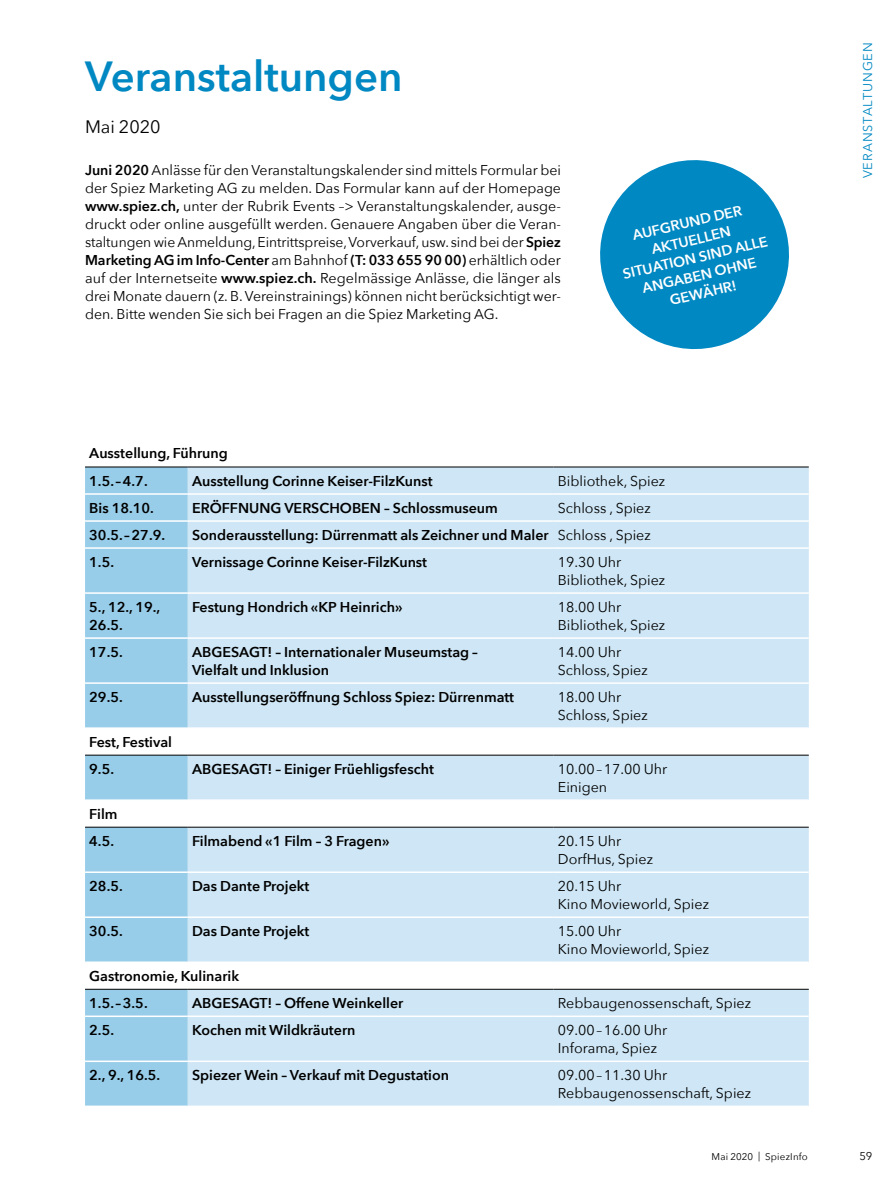
<style>
.page{position:relative;width:893px;height:1191px;background:#fff}
.page>*{position:absolute;margin:0;border:0;box-sizing:border-box;transform-origin:0 0}
.t1{font:600 42px "Avenir Next";color:#0088c2}
.t2{font:18px "Avenir Next";color:#000}
.t3{font:14.25px/18px "Avenir Next";color:#000}
.t4{font:600 14.25px/27px "Avenir Next";color:#000}
.t5{font:600 14.25px/18px "Avenir Next";color:#fff;text-align:center}
.t6{font:12.75px "Avenir Next";letter-spacing:.07em;color:#0088c2}
.t7{font:11.25px "Avenir Next";color:#000}
.t8{font:9.75px "Avenir Next";letter-spacing:.02em;color:#000}
.s1{font-weight:600}
.s2{font-weight:400}
</style>
<div class="page">
<svg style="left:85px;top:467px;width:103px;height:638px;background:#a4d2eb"></svg>
<svg style="left:188px;top:467px;width:621px;height:638px;background:#d3e8f5"></svg>
<hr style="left:85px;top:1060px;width:103px;height:2px;background:#fff">
<hr style="left:188px;top:1060px;width:366px;height:2px;background:#fff">
<hr style="left:554px;top:1060px;width:255px;height:2px;background:#fff">
<hr style="left:85px;top:466px;width:103px;height:1px;background:#000">
<hr style="left:188px;top:466px;width:366px;height:1px;background:#000">
<hr style="left:554px;top:466px;width:255px;height:1px;background:#000">
<hr style="left:85px;top:989px;width:103px;height:1px;background:#000">
<hr style="left:85px;top:637px;width:103px;height:2px;background:#fff">
<hr style="left:85px;top:682px;width:103px;height:2px;background:#fff">
<hr style="left:188px;top:637px;width:366px;height:2px;background:#fff">
<hr style="left:188px;top:682px;width:366px;height:2px;background:#fff">
<hr style="left:554px;top:637px;width:255px;height:2px;background:#fff">
<hr style="left:554px;top:682px;width:255px;height:2px;background:#fff">
<hr style="left:188px;top:989px;width:366px;height:1px;background:#000">
<hr style="left:554px;top:989px;width:255px;height:1px;background:#000">
<hr style="left:85px;top:1015px;width:103px;height:2px;background:#fff">
<hr style="left:188px;top:1015px;width:366px;height:2px;background:#fff">
<hr style="left:554px;top:1015px;width:255px;height:2px;background:#fff">
<hr style="left:85px;top:493px;width:103px;height:2px;background:#fff">
<hr style="left:188px;top:493px;width:366px;height:2px;background:#fff">
<hr style="left:554px;top:493px;width:255px;height:2px;background:#fff">
<hr style="left:85px;top:520px;width:103px;height:2px;background:#fff">
<hr style="left:188px;top:520px;width:366px;height:2px;background:#fff">
<hr style="left:554px;top:520px;width:255px;height:2px;background:#fff">
<hr style="left:85px;top:547px;width:103px;height:2px;background:#fff">
<hr style="left:188px;top:547px;width:366px;height:2px;background:#fff">
<hr style="left:554px;top:547px;width:255px;height:2px;background:#fff">
<hr style="left:85px;top:592px;width:103px;height:2px;background:#fff">
<hr style="left:188px;top:592px;width:366px;height:2px;background:#fff">
<hr style="left:554px;top:592px;width:255px;height:2px;background:#fff">
<hr style="left:85px;top:727px;width:103px;height:2px;background:#fff">
<hr style="left:188px;top:727px;width:366px;height:2px;background:#fff">
<hr style="left:554px;top:727px;width:255px;height:2px;background:#fff">
<hr style="left:85px;top:799px;width:103px;height:2px;background:#fff">
<hr style="left:188px;top:799px;width:366px;height:2px;background:#fff">
<hr style="left:554px;top:799px;width:255px;height:2px;background:#fff">
<hr style="left:85px;top:754px;width:103px;height:1px;background:#000">
<hr style="left:188px;top:754px;width:366px;height:1px;background:#000">
<hr style="left:554px;top:754px;width:255px;height:1px;background:#000">
<hr style="left:85px;top:827px;width:103px;height:1px;background:#000">
<hr style="left:188px;top:827px;width:366px;height:1px;background:#000">
<hr style="left:554px;top:827px;width:255px;height:1px;background:#000">
<hr style="left:85px;top:871px;width:103px;height:2px;background:#fff">
<hr style="left:188px;top:871px;width:366px;height:2px;background:#fff">
<hr style="left:554px;top:871px;width:255px;height:2px;background:#fff">
<hr style="left:85px;top:916px;width:103px;height:2px;background:#fff">
<hr style="left:188px;top:916px;width:366px;height:2px;background:#fff">
<hr style="left:554px;top:916px;width:255px;height:2px;background:#fff">
<hr style="left:85px;top:961px;width:103px;height:2px;background:#fff">
<hr style="left:188px;top:961px;width:366px;height:2px;background:#fff">
<hr style="left:554px;top:961px;width:255px;height:2px;background:#fff">
<svg style="left:600px;top:160px;width:189px;height:190px;fill:#0088c2"></svg>
<h1 class="t1" style="left:85px;top:40px;width:319px">Veranstaltungen</h1>
<p class="t2" style="left:85px;top:111px;width:77px">Mai 2020</p>
<p class="t3" style="left:85px;top:160px;width:477px;text-align:justify"><span class="s1">Juni 2020</span> Anlässe für den Veranstaltungskalender sind mittels Formular bei der Spiez Marketing AG zu melden. Das Formular kann auf der Homepage <span class="s1">www.spiez.ch,</span> unter der Rubrik Events –&gt; Veranstaltungskalender, ausge&shy;druckt oder online ausgefüllt werden. Genauere Angaben über die Veran&shy;staltungen wie Anmeldung, Eintrittspreise, Vorverkauf, usw. sind bei der <span class="s1">Spiez Marketing AG im Info-Center</span> am Bahnhof <span class="s1">(T: 033 655 90 00)</span> erhältlich oder auf der Internetseite <span class="s1">www.spiez.ch.</span> Regelmässige Anlässe, die länger als drei Monate dauern (z. B. Vereinstrainings) können nicht berücksichtigt wer&shy;den. Bitte wenden Sie sich bei Fragen an die Spiez Marketing AG.</p>
<p class="t5" style="left:613px;top:230px;width:150px;rotate:-13deg">AUFGRUND DER<br>AKTUELLEN<br>SITUATION SIND ALLE<br>ANGABEN OHNE<br>GEWÄHR!</p>
<p class="t4" style="left:89px;top:439px;width:140px">Ausstellung, Führung<br>1.5.–4.7.</p>
<p class="t4" style="left:192px;top:467px;width:242px">Ausstellung Corinne Keiser-FilzKunst</p>
<p class="t3" style="left:558px;top:471px;width:109px">Bibliothek, Spiez</p>
<p class="t4" style="left:89px;top:494px;width:66px">Bis 18.10.</p>
<p class="t4" style="left:192px;top:494px;width:307px">ERÖFFNUNG VERSCHOBEN – Schlossmuseum</p>
<p class="t3" style="left:558px;top:498px;width:94px">Schloss , Spiez</p>
<p class="t4" style="left:89px;top:521px;width:77px">30.5.–27.9.</p>
<p class="t4" style="left:192px;top:521px;width:460px">Sonderausstellung: Dürrenmatt als Zeichner und Maler <span class="s2">Schloss , Spiez</span></p>
<p class="t4" style="left:89px;top:548px;width:26px">1.5.</p>
<p class="t4" style="left:192px;top:548px;width:237px">Vernissage Corinne Keiser-FilzKunst</p>
<p class="t3" style="left:558px;top:552px;width:109px">19.30 Uhr<br>Bibliothek, Spiez</p>
<p class="t4" style="left:89px;top:597px;width:72px;line-height:18px">5., 12., 19.,<br>26.5.</p>
<p class="t4" style="left:192px;top:593px;width:212px">Festung Hondrich «KP Heinrich»</p>
<p class="t3" style="left:558px;top:597px;width:109px">18.00 Uhr<br>Bibliothek, Spiez</p>
<p class="t4" style="left:89px;top:638px;width:35px">17.5.</p>
<p class="t4" style="left:192px;top:642px;width:287px;line-height:18px">ABGESAGT! – Internationaler Museumstag –<br>Vielfalt und Inklusion</p>
<p class="t3" style="left:558px;top:642px;width:91px">14.00 Uhr<br>Schloss, Spiez</p>
<p class="t4" style="left:89px;top:683px;width:35px">29.5.</p>
<p class="t4" style="left:192px;top:683px;width:323px">Ausstellungseröffnung Schloss Spiez: Dürrenmatt</p>
<p class="t3" style="left:558px;top:687px;width:91px">18.00 Uhr<br>Schloss, Spiez</p>
<p class="t4" style="left:89px;top:728px;width:84px">Fest, Festival<br>9.5.</p>
<p class="t4" style="left:192px;top:755px;width:243px">ABGESAGT! – Einiger Früehligsfescht</p>
<p class="t3" style="left:558px;top:759px;width:111px">10.00–17.00 Uhr<br>Einigen</p>
<p class="t4" style="left:89px;top:800px;width:30px">Film<br>4.5.</p>
<p class="t4" style="left:192px;top:827px;width:199px">Filmabend «1 Film – 3 Fragen»</p>
<p class="t3" style="left:558px;top:831px;width:97px">20.15 Uhr<br>DorfHus, Spiez</p>
<p class="t4" style="left:89px;top:872px;width:35px">28.5.</p>
<p class="t4" style="left:192px;top:872px;width:119px">Das Dante Projekt</p>
<p class="t3" style="left:558px;top:876px;width:153px">20.15 Uhr<br>Kino Movieworld, Spiez</p>
<p class="t4" style="left:89px;top:917px;width:35px">30.5.</p>
<p class="t4" style="left:192px;top:917px;width:119px">Das Dante Projekt</p>
<p class="t3" style="left:558px;top:921px;width:153px">15.00 Uhr<br>Kino Movieworld, Spiez</p>
<p class="t4" style="left:89px;top:962px;width:151px">Gastronomie, Kulinarik<br>1.5.–3.5.</p>
<p class="t4" style="left:192px;top:989px;width:213px">ABGESAGT! – Offene Weinkeller</p>
<p class="t3" style="left:558px;top:993px;width:195px">Rebbaugenossenschaft, Spiez</p>
<p class="t4" style="left:89px;top:1016px;width:26px">2.5.</p>
<p class="t4" style="left:192px;top:1016px;width:165px">Kochen mit Wildkräutern</p>
<p class="t3" style="left:558px;top:1020px;width:111px">09.00–16.00 Uhr<br>Inforama, Spiez</p>
<p class="t4" style="left:89px;top:1061px;width:72px">2., 9., 16.5.</p>
<p class="t4" style="left:192px;top:1061px;width:258px">Spiezer Wein – Verkauf mit Degustation</p>
<p class="t3" style="left:558px;top:1065px;width:195px">09.00–11.30 Uhr<br>Rebbaugenossenschaft, Spiez</p>
<p class="t6" style="left:857px;top:178px;width:137px;rotate:-90deg">VERANSTALTUNGEN</p>
<p class="t8" style="left:712px;top:1148px;width:98px">Mai 2020 | SpiezInfo</p>
<p class="t7" style="left:859px;top:1147px;width:14px">59</p>
</div>
